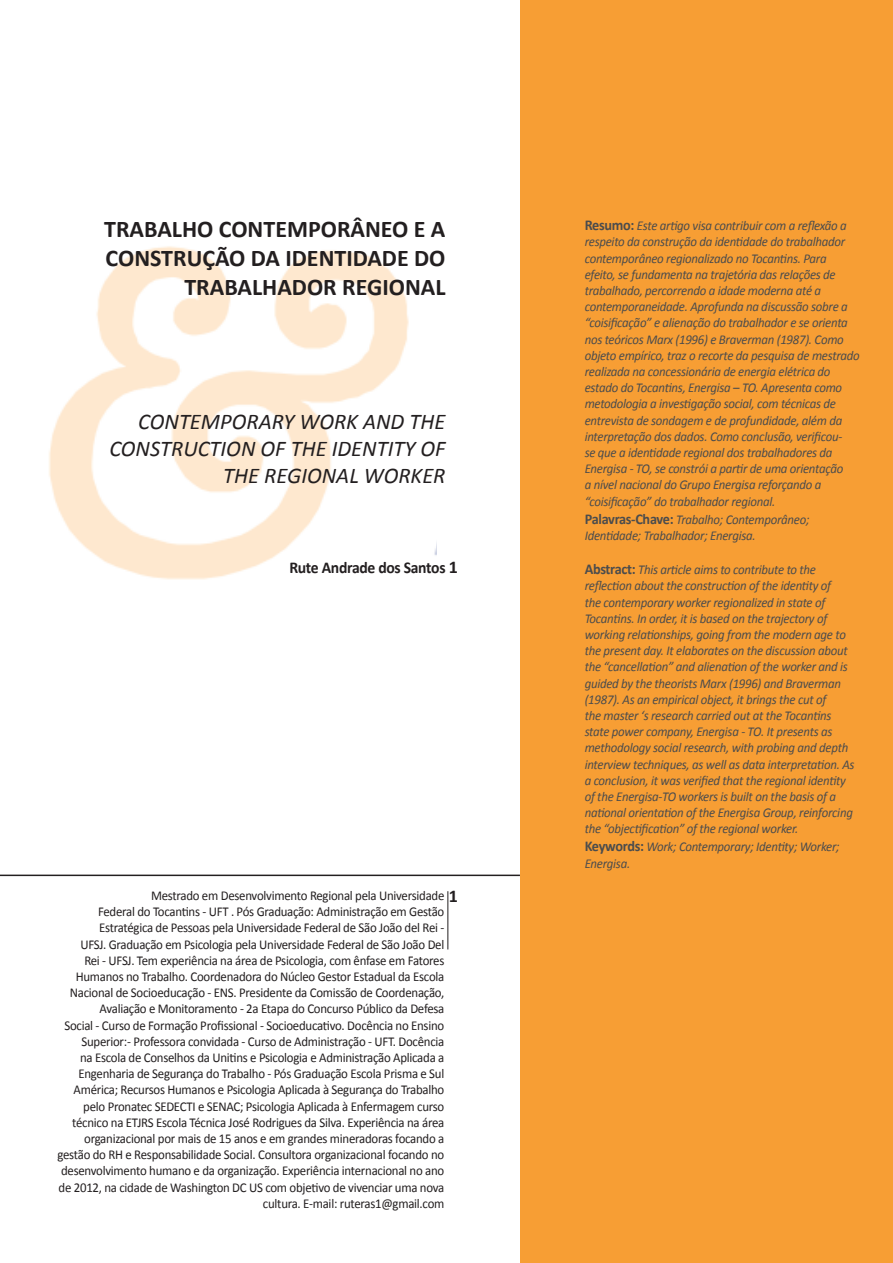
<style>
.page{position:relative;width:893px;height:1263px;background:#fff}
.page>*{position:absolute;margin:0;border:0;box-sizing:border-box;transform-origin:0 0}
.t1{font:700 24px/28.8px "Calibri";color:#231f20;text-align:right}
.t2{font:italic 22.5px/27px "Calibri";color:#231f20;text-align:right}
.t3{font:700 18px "Calibri";color:#231f20}
.t4{font:700 16.5px "Calibri";letter-spacing:-.02em;color:#231f20;scale:.95 1}
.t5{font:italic 13.5px/16.2px "Calibri";letter-spacing:-.02em;color:#4b4c4d;scale:.95 1}
.t6{font:13.5px/16.2px "Calibri";letter-spacing:-.02em;color:#231f20;text-align:right;scale:.95 1}
.s1{font-size:18px}
.s2{font-weight:700;font-style:normal;font-size:15px}
</style>
<div class="page">
<div style="left:521px;top:0;width:372px;height:1263px;background:#f79e34"></div>
<img style="left:49px;top:246px;width:387px;height:334px">
<hr style="left:0;top:874px;width:520px;height:2px;background:#231f20">
<hr style="left:447px;top:891px;width:1px;height:58px;background:#231f20">
<h1 class="t1" style="left:104px;top:215px;width:343px">TRABALHO CONTEMPORÂNEO E A<br>CONSTRUÇÃO DA IDENTIDADE DO<br>TRABALHADOR REGIONAL</h1>
<h2 class="t2" style="left:109px;top:407px;width:338px">CONTEMPORARY WORK AND THE<br>CONSTRUCTION OF THE IDENTITY OF<br>THE REGIONAL WORKER</h2>
<p class="t4" style="left:289px;top:556px;width:179px">Rute Andrade dos Santos <span class="s1">1</span></p>
<p class="t6" style="left:58px;top:887px;width:409px">Mestrado em Desenvolvimento Regional pela Universidade<br>Federal do Tocantins - UFT . Pós Graduação: Administração em Gestão Estratégica de Pessoas pela Universidade Federal de São João del Rei -<br>UFSJ. Graduação em Psicologia pela Universidade Federal de São João Del<br>Rei - UFSJ. Tem experiência na área de Psicologia, com ênfase em Fatores Humanos no Trabalho. Coordenadora do Núcleo Gestor Estadual da Escola Nacional de Socioeducação - ENS. Presidente da Comissão de Coordenação, Avaliação e Monitoramento - 2a Etapa do Concurso Público da Defesa<br>Social - Curso de Formação Profissional - Socioeducativo. Docência no Ensino Superior:- Professora convidada - Curso de Administração - UFT. Docência<br>na Escola de Conselhos da Unitins e Psicologia e Administração Aplicada a Engenharia de Segurança do Trabalho - Pós Graduação Escola Prisma e Sul América; Recursos Humanos e Psicologia Aplicada à Segurança do Trabalho pelo Pronatec SEDECTI e SENAC; Psicologia Aplicada à Enfermagem curso técnico na ETJRS Escola Técnica José Rodrigues da Silva. Experiência na área organizacional por mais de 15 anos e em grandes mineradoras focando a gestão do RH e Responsabilidade Social. Consultora organizacional focando no desenvolvimento humano e da organização. Experiência internacional no ano de 2012, na cidade de Washington DC US com objetivo de vivenciar uma nova cultura. E-mail: ruteras1@gmail.com</p>
<h3 class="t3" style="left:449px;top:885px;width:11px">1</h3>
<p class="t5" style="left:585px;top:217px;width:291px"><span class="s2">Resumo:</span> Este artigo visa contribuir com a reflexão a respeito da construção da identidade do trabalhador contemporâneo regionalizado no Tocantins. Para efeito, se fundamenta na trajetória das relações de trabalhado, percorrendo a idade moderna até a contemporaneidade. Aprofunda na discussão sobre a “coisificação” e alienação do trabalhador e se orienta nos teóricos Marx (1996) e Braverman (1987). Como objeto empírico, traz o recorte da pesquisa de mestrado realizada na concessionária de energia elétrica do estado do Tocantins, Energisa – TO. Apresenta como metodologia a investigação social, com técnicas de entrevista de sondagem e de profundidade, além da interpretação dos dados. Como conclusão, verificou-<br>se que a identidade regional dos trabalhadores da Energisa - TO, se constrói a partir de uma orientação<br>a nível nacional do Grupo Energisa reforçando a “coisificação” do trabalhador regional.</p>
<p class="t5" style="left:585px;top:511px;width:238px"><span class="s2">Palavras-Chave:</span> Trabalho; Contemporâneo;<br>Identidade; Trabalhador; Energisa.</p>
<p class="t5" style="left:585px;top:561px;width:286px"><span class="s2">Abstract:</span> This article aims to contribute to the reflection about the construction of the identity of<br>the contemporary worker regionalized in state of Tocantins. In order, it is based on the trajectory of working relationships, going from the modern age to the present day. It elaborates on the discussion about the “cancellation” and alienation of the worker and is guided by the theorists Marx (1996) and Braverman (1987). As an empirical object, it brings the cut of<br>the master ‘s research carried out at the Tocantins state power company, Energisa - TO. It presents as methodology social research, with probing and depth interview techniques, as well as data interpretation. As a conclusion, it was verified that the regional identity of the Energisa-TO workers is built on the basis of a national orientation of the Energisa Group, reinforcing the “objectification” of the regional worker.</p>
<p class="t5" style="left:585px;top:838px;width:270px"><span class="s2">Keywords:</span> Work; Contemporary; Identity; Worker;<br>Energisa.</p>
</div>
